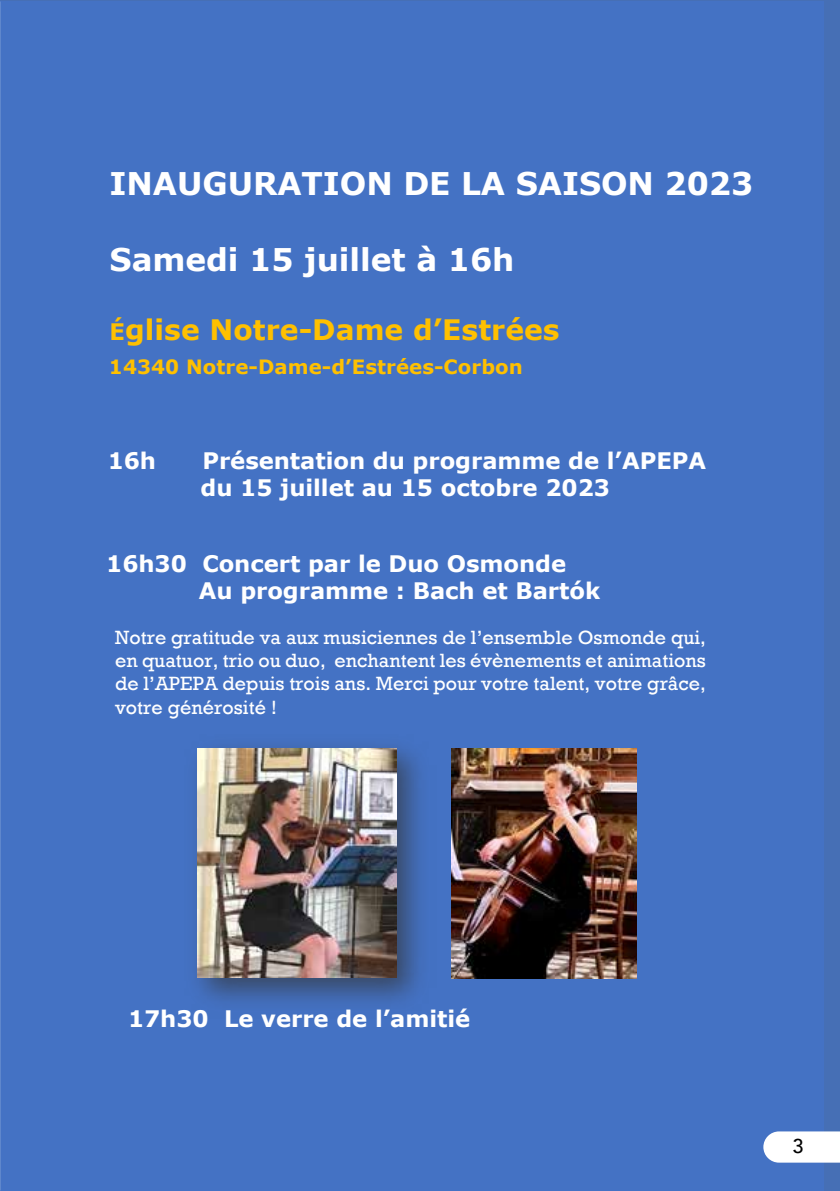
<style>
.page{position:relative;width:840px;height:1191px;background:#fff}
.page>*{position:absolute;margin:0;border:0;box-sizing:border-box;transform-origin:0 0}
.t1{font:700 31.2px "Verdana";color:#fff}
.t2{font:700 28.2px "Verdana";color:#ffc000}
.t3{font:700 22.8px/27.4px "Verdana";letter-spacing:-.005em;color:#fff}
.t4{font:500 20px "Avenir";color:#000}
.t5{font:19.6px/23.4px "Rockwell";letter-spacing:.005em;color:#fff;text-align:justify}
.t6{font:700 19.6px "Verdana";letter-spacing:.005em;color:#ffc000}
.s1{font-size:22.8px}
</style>
<div class="page">
<div style="left:0;top:0;width:839px;height:1191px;background:#466fb5"></div>
<div style="left:1px;top:2px;width:822px;height:1189px;background:#4472c4"></div>
<img style="left:195px;top:745px;width:226px;height:258px">
<img style="left:198px;top:748px;width:198px;height:229px">
<img style="left:451px;top:748px;width:184px;height:230px">
<svg style="left:763px;top:1131px;width:76px;height:31px;background:#f3f6fb"></svg>
<h1 class="t1" style="left:109px;top:161px;width:645px">INAUGURATION DE LA SAISON 2023</h1>
<h1 class="t1" style="left:109px;top:237px;width:406px">Samedi 15 juillet à 16h</h1>
<h2 class="t2" style="left:109px;top:310px;width:451px"><span class="s1">É</span>glise Notre-Dame d’Estrées</h2>
<p class="t6" style="left:109px;top:353px;width:415px">14340 Notre-Dame-d’Estrées-Corbon</p>
<p class="t3" style="left:108px;top:446px;width:50px">16h</p>
<p class="t3" style="left:200px;top:446px;width:507px">Présentation du programme de l’APEPA du 15 juillet au 15 octobre 2023</p>
<p class="t3" style="left:199px;top:549px;width:402px;text-indent:-92px">16h30 Concert par le Duo Osmonde<br>Au programme : Bach et Bartók</p>
<p class="t5" style="left:115px;top:626px;width:592px">Notre gratitude va aux musiciennes de l’ensemble Osmonde qui, en quatuor, trio ou duo, enchantent les évènements et animations de l’APEPA depuis trois ans. Merci pour votre talent, votre grâce, votre générosité !</p>
<p class="t3" style="left:128px;top:1004px;width:343px">17h30 Le verre de l’amitié</p>
<p class="t4" style="left:792px;top:1129px;width:13px">3</p>
</div>
